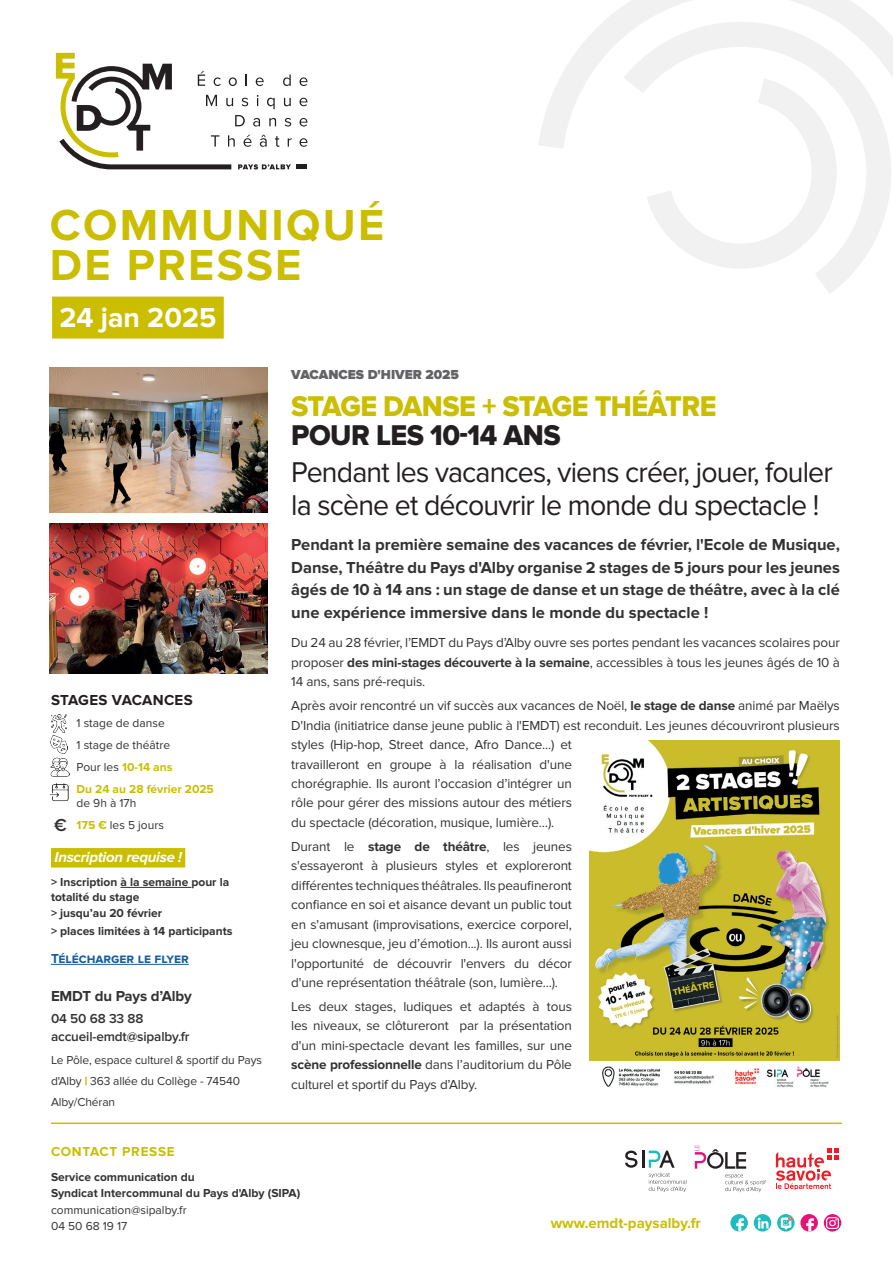
<style>
.page{position:relative;width:893px;height:1263px;background:#fff}
.page>*{position:absolute;margin:0;border:0;box-sizing:border-box;transform-origin:0 0}
.t1{font:700 45px/40.5px "Proxima Nova";letter-spacing:.05em;color:#cbbe01}
.t2{font:29.7px/33px "Proxima Nova";letter-spacing:-.03em;color:#231f20;scale:.96 1}
.t3{font:29.7px "Proxima Nova Extrabld";letter-spacing:-.02em;color:#cbbe01;scale:.96 1}
.t4{font:29.7px "Proxima Nova Extrabld";letter-spacing:-.02em;color:#231f20;scale:.96 1}
.t5{font:700 28.5px "Proxima Nova";color:#fff}
.t6{font:600 18px "Proxima Nova";color:#333233}
.t7{font:700 16.5px/22.5px "Proxima Nova";color:#333233;text-align:justify}
.t8{font:700 15px "Proxima Nova";color:#cbbe01}
.t9{font:italic 700 15px "Proxima Nova";letter-spacing:-.02em;color:#fff}
.t10{font:700 15px "Proxima Nova";letter-spacing:-.01em;color:#333233}
.t11{font:700 15px "Proxima Nova";letter-spacing:.015em;color:#231f20}
.t12{font:13.5px/19.5px "Proxima Nova";letter-spacing:-.01em;color:#333233;text-align:justify}
.t13{font:600 13.5px/18px "Proxima Nova";letter-spacing:-.01em;color:#333233}
.t14{font:900 13.5px "Proxima Nova";color:#636366}
.t15{font:700 13.5px "Proxima Nova";color:#175d9e}
.t16{font:700 13.5px "Proxima Nova";letter-spacing:.05em;color:#cbbe01}
.t17{font:12px/22px "Proxima Nova";letter-spacing:-.005em;color:#333233}
.t18{font:700 12px/15.5px "Proxima Nova";color:#333233}
.s1{font-weight:700}
.s2{font-weight:700;color:#cbbe01}
.s3{font-weight:900;color:#cbbe01}
</style>
<div class="page">
<div style="left:52px;top:297px;width:172px;height:42px;background:#cbbe01"></div>
<svg style="left:300px;top:77px;width:7px;height:9px"></svg>
<svg style="left:300px;top:98px;width:7px;height:8px"></svg>
<svg style="left:300px;top:118px;width:7px;height:9px"></svg>
<svg style="left:300px;top:138px;width:7px;height:9px"></svg>
<div style="left:296px;top:164px;width:10px;height:5px;background:#231f20"></div>
<svg style="left:56px;top:53px;width:236px;height:116px"></svg>
<hr style="left:51px;top:1122px;width:791px;height:2px;background:#cbbe01">
<svg style="left:625px;top:1150px;width:12px;height:18px"></svg>
<hr style="left:642px;top:1150px;width:3px;height:18px;background:#231f20">
<svg style="left:649px;top:1150px;width:37px;height:42px"></svg>
<svg style="left:695px;top:1145px;width:71px;height:47px"></svg>
<svg style="left:776px;top:1148px;width:63px;height:42px"></svg>
<svg style="left:730px;top:1214px;width:18px;height:17px"></svg>
<img style="left:733px;top:1218px;width:14px;height:13px">
<svg style="left:800px;top:1214px;width:18px;height:17px"></svg>
<img style="left:803px;top:1218px;width:14px;height:13px">
<div style="left:754px;top:1214px;width:17px;height:17px;background:#1cbcbf;border-radius:50%"></div>
<svg style="left:756px;top:1216px;width:13px;height:13px"></svg>
<img style="left:777px;top:1214px;width:18px;height:17px;border-radius:9px">
<svg style="left:824px;top:1214px;width:17px;height:17px"></svg>
<svg style="left:827px;top:1217px;width:11px;height:11px"></svg>
<svg style="left:539px;top:0;width:354px;height:148px"></svg>
<svg style="left:623px;top:22px;width:268px;height:272px"></svg>
<img style="left:590px;top:740px;width:249px;height:348px">
<img style="left:50px;top:368px;width:218px;height:144px">
<img style="left:50px;top:523px;width:218px;height:150px">
<div style="left:51px;top:848px;width:134px;height:19px;background:#cbbe01"></div>
<hr style="left:120px;top:887px;width:71px;height:1px;background:#333233">
<hr style="left:51px;top:964px;width:138px;height:1px;background:#175d9e">
<img style="left:50px;top:757px;width:20px;height:20px">
<img style="left:51px;top:715px;width:16px;height:17px">
<img style="left:49px;top:783px;width:20px;height:18px">
<img style="left:50px;top:736px;width:18px;height:17px">
<h1 class="t1" style="left:50px;top:205px;width:336px">COMMUNIQUÉ<br>DE PRESSE</h1>
<h3 class="t5" style="left:59px;top:301px;width:159px">24 jan 2025</h3>
<p class="t14" style="left:291px;top:367px;width:169px">VACANCES D'HIVER 2025</p>
<h2 class="t3" style="left:291px;top:389px;width:444px">STAGE DANSE + STAGE THÉÂTRE</h2>
<h2 class="t4" style="left:291px;top:418px;width:282px">POUR LES 10-14 ANS</h2>
<h2 class="t2" style="left:291px;top:456px;width:566px">Pendant les vacances, viens créer, jouer, fouler la scène et découvrir le monde du spectacle !</h2>
<p class="t7" style="left:291px;top:534px;width:550px">Pendant la première semaine des vacances de février, l'Ecole de Musique, Danse, Théâtre du Pays d'Alby organise 2 stages de 5 jours pour les jeunes âgés de 10 à 14 ans : un stage de danse et un stage de théâtre, avec à la clé une expérience immersive dans le monde du spectacle !</p>
<p class="t12" style="left:291px;top:633px;width:550px">Du 24 au 28 février, l’EMDT du Pays d’Alby ouvre ses portes pendant les vacances scolaires pour proposer <span class="s1">des mini-stages découverte à la semaine</span>, accessibles à tous les jeunes âgés de 10 à 14 ans, sans pré-requis.</p>
<p class="t12" style="left:291px;top:696px;width:550px;text-align:left">Après avoir rencontré un vif succès aux vacances de Noël, <span class="s1">le stage de danse</span> animé par Maëlys D'India (initiatrice danse jeune public à l'EMDT) est reconduit. Les jeunes découvriront plusieurs styles (Hip-hop, Street dance, Afro Dance...) et<br>travailleront en groupe à la réalisation d'une<br>chorégraphie. Ils auront l’occasion d’intégrer un<br>rôle pour gérer des missions autour des métiers<br>du spectacle (décoration, musique, lumière…).</p>
<p class="t12" style="left:291px;top:837px;width:282px">Durant le <span class="s1">stage de théâtre</span>, les jeunes s'essayeront à plusieurs styles et exploreront différentes techniques théâtrales. Ils peaufineront confiance en soi et aisance devant un public tout en s'amusant (improvisations, exercice corporel, jeu clownesque, jeu d’émotion...). Ils auront aussi l'opportunité de découvrir l'envers du décor d'une représentation théâtrale (son, lumière...).</p>
<p class="t12" style="left:291px;top:997px;width:282px">Les deux stages, ludiques et adaptés à tous les niveaux, se clôtureront par la présentation d'un mini-spectacle devant les familles, sur une <span class="s1">scène professionnelle</span> dans l’auditorium du Pôle culturel et sportif du Pays d’Alby.</p>
<p class="t11" style="left:51px;top:692px;width:143px">STAGES VACANCES</p>
<p class="t17" style="left:77px;top:712px;width:139px">1 stage de danse<br>1 stage de théâtre<br>Pour les <span class="s2">10-14 ans<br>Du 24 au 28 février 2025</span></p>
<p class="t17" style="left:77px;top:792px;width:89px">de 9h à 17h<br><span class="s2">175 €</span> les 5 jours</p>
<p class="t9" style="left:55px;top:849px;width:129px">Inscription requise !</p>
<p class="t18" style="left:51px;top:874px;width:180px">&gt; Inscription à la semaine pour la totalité du stage<br>&gt; jusqu’au 20 février</p>
<p class="t18" style="left:51px;top:923px;width:183px">&gt; places limitées à 14 participants</p>
<p class="t15" style="left:51px;top:950px;width:139px">Télécharger le flyer</p>
<p class="t10" style="left:51px;top:987px;width:142px">EMDT du Pays d’Alby</p>
<p class="t13" style="left:51px;top:1010px;width:140px">04 50 68 33 88 accueil-emdt@sipalby.fr</p>
<p class="t17" style="left:51px;top:1049px;width:212px;line-height:21px">Le Pôle, espace culturel &amp; sportif du Pays d'Alby <span class="s3">|</span> 363 allée du Collège - 74540<br>Alby/Chéran</p>
<h3 class="t6" style="left:54px;top:817px;width:14px">€</h3>
<p class="t16" style="left:51px;top:1143px;width:125px">CONTACT PRESSE</p>
<p class="t18" style="left:51px;top:1169px;width:251px;line-height:16.5px">Service communication du<br>Syndicat Intercommunal du Pays d'Alby (SIPA)</p>
<p class="t17" style="left:51px;top:1202px;width:137px;line-height:16.5px">communication@sipalby.fr<br>04 50 68 19 17</p>
<p class="t8" style="left:551px;top:1214px;width:152px">www.emdt-paysalby.fr</p>
</div>
